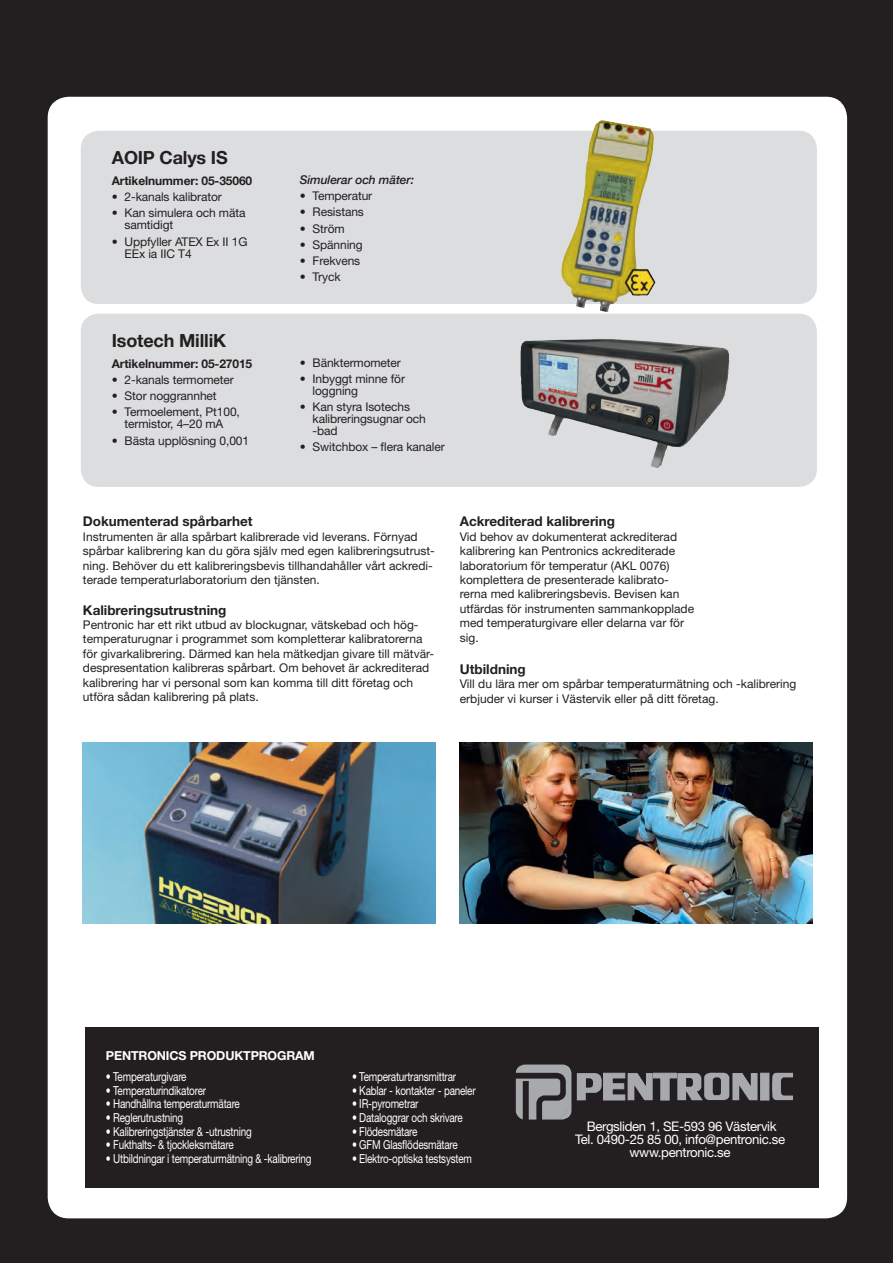
<style>
.page{position:relative;width:893px;height:1263px;background:#231f20}
.page>*{position:absolute;margin:0;border:0;box-sizing:border-box;transform-origin:0 0}
.t1{font:700 18px "Helvetica Neue";letter-spacing:-.01em;color:#231f20}
.t2{font:700 13.5px "Helvetica Neue";color:#231f20}
.t3{font:13.2px "Helvetica Neue";letter-spacing:-.025em;color:#fff}
.brödtext{font:12.45px "Helvetica Neue";letter-spacing:-.02em;color:#fff;scale:.8 1}
.t4{font:700 12.45px "Helvetica Neue";letter-spacing:-.01em;color:#fff}
.t5{font:12px/14.4px "Helvetica Neue";color:#231f20}
.t6{font:700 12px "Helvetica Neue";letter-spacing:-.01em;color:#231f20}
.t7{font:italic 500 12px "Helvetica Neue";letter-spacing:-.01em;color:#231f20}
</style>
<div class="page">
<div style="left:48px;top:97px;width:798px;height:1120px;background:#fff;border-radius:20px"></div>
<div style="left:81px;top:131px;width:736px;height:173px;background:#dcdddf;border-radius:18px"></div>
<div style="left:81px;top:314px;width:736px;height:173px;background:#dcdddf;border-radius:18px"></div>
<img style="left:520px;top:339px;width:170px;height:129px">
<img style="left:561px;top:120px;width:41px;height:188px">
<img style="left:460px;top:742px;width:353px;height:181px">
<img style="left:83px;top:742px;width:353px;height:181px">
<div style="left:85px;top:1027px;width:734px;height:160px;background:#231f20"></div>
<svg style="left:516px;top:1064px;width:55px;height:55px"></svg>
<div style="left:760px;top:1073px;width:9px;height:27px;background:#a8a9ad;border:1px solid #a8a9ad"></div>
<svg style="left:577px;top:1072px;width:180px;height:29px"></svg>
<svg style="left:772px;top:1073px;width:21px;height:27px"></svg>
<p class="t1" style="left:112px;top:144px;width:117px">AOIP Calys IS</p>
<p class="t6" style="left:112px;top:171px;width:142px">Artikelnummer: 05-35060</p>
<p class="t5" style="left:112px;top:189px;width:112px">• 2-kanals kalibrator</p>
<p class="t5" style="left:125px;top:207px;width:122px;line-height:12px;text-indent:-13px">• Kan simulera och mäta samtidigt</p>
<p class="t5" style="left:125px;top:235px;width:124px;line-height:12px;text-indent:-13px">• Uppfyller ATEX Ex II 1G<br>EEx ia IIC T4</p>
<p class="t1" style="left:112px;top:327px;width:116px">Isotech MilliK</p>
<p class="t6" style="left:112px;top:354px;width:142px">Artikelnummer: 05-27015</p>
<p class="t5" style="left:112px;top:372px;width:124px">• 2-kanals termometer</p>
<p class="t5" style="left:112px;top:388px;width:106px">• Stor noggrannhet</p>
<p class="t5" style="left:112px;top:406px;width:130px;line-height:12px;text-align:center">• Termoelement, Pt100, termistor, 4–20 mA</p>
<p class="t5" style="left:112px;top:433px;width:139px">• Bästa upplösning 0,001</p>
<p class="t7" style="left:300px;top:169px;width:116px">Simulerar och mäter:</p>
<p class="t5" style="left:300px;top:188px;width:74px">• Temperatur</p>
<p class="t5" style="left:300px;top:205px;width:66px">• Resistans</p>
<p class="t5" style="left:300px;top:221px;width:46px">• Ström</p>
<p class="t5" style="left:300px;top:237px;width:64px">• Spänning</p>
<p class="t5" style="left:300px;top:253px;width:62px">• Frekvens</p>
<p class="t5" style="left:300px;top:270px;width:42px">• Tryck</p>
<p class="t5" style="left:300px;top:355px;width:103px">• Bänktermometer</p>
<p class="t5" style="left:313px;top:372px;width:94px;line-height:12px;text-indent:-13px">• Inbyggt minne för loggning</p>
<p class="t5" style="left:313px;top:401px;width:115px;line-height:12px;text-indent:-13px">• Kan styra Isotechs kalibreringsugnar och -bad</p>
<p class="t5" style="left:300px;top:440px;width:146px">• Switchbox – flera kanaler</p>
<p class="t2" style="left:83px;top:513px;width:171px">Dokumenterad spårbarhet</p>
<p class="t5" style="left:83px;top:529px;width:353px">Instrumenten är alla spårbart kalibrerade vid leverans. Förnyad spårbar kalibrering kan du göra själv med egen kalibreringsutrust&shy;ning. Behöver du ett kalibreringsbevis tillhandahåller vårt ackredi&shy;terade temperaturlaboratorium den tjänsten.</p>
<p class="t2" style="left:83px;top:601px;width:145px">Kalibreringsutrustning</p>
<p class="t5" style="left:83px;top:617px;width:353px">Pentronic har ett rikt utbud av blockugnar, vätskebad och hög&shy;temperaturugnar i programmet som kompletterar kalibratorerna för givarkalibrering. Därmed kan hela mätkedjan givare till mätvär&shy;despresentation kalibreras spårbart. Om behovet är ackrediterad kalibrering har vi personal som kan komma till ditt företag och utföra sådan kalibrering på plats.</p>
<p class="t2" style="left:460px;top:513px;width:157px">Ackrediterad kalibrering</p>
<p class="t5" style="left:460px;top:529px;width:236px">Vid behov av dokumenterat ackrediterad kalibrering kan Pentronics ackrediterade laboratorium för temperatur (AKL 0076) komplettera de presenterade kalibrato&shy;rerna med kalibreringsbevis. Bevisen kan utfärdas för instrumenten sammankopplade med temperaturgivare eller delarna var för sig.</p>
<p class="t2" style="left:460px;top:661px;width:67px">Utbildning</p>
<p class="t5" style="left:460px;top:677px;width:338px">Vill du lära mer om spårbar temperaturmätning och -kalibrering erbjuder vi kurser i Västervik eller på ditt företag.</p>
<p class="t4" style="left:106px;top:1048px;width:210px">PENTRONICS PRODUKTPROGRAM</p>
<p class="brödtext" style="left:106px;top:1069px;width:102px">• Temperaturgivare</p>
<p class="brödtext" style="left:352px;top:1069px;width:132px">• Temperaturtransmittrar</p>
<p class="brödtext" style="left:106px;top:1083px;width:127px">• Temperaturindikatorer</p>
<p class="brödtext" style="left:352px;top:1083px;width:156px">• Kablar - kontakter - paneler</p>
<p class="brödtext" style="left:106px;top:1096px;width:169px">• Handhållna temperaturmätare</p>
<p class="brödtext" style="left:352px;top:1096px;width:85px">• IR-pyrometrar</p>
<p class="brödtext" style="left:106px;top:1110px;width:98px">• Reglerutrustning</p>
<p class="brödtext" style="left:352px;top:1110px;width:140px">• Dataloggrar och skrivare</p>
<p class="brödtext" style="left:106px;top:1124px;width:184px">• Kalibreringstjänster &amp; -utrustning</p>
<p class="brödtext" style="left:352px;top:1124px;width:83px">• Flödesmätare</p>
<p class="brödtext" style="left:106px;top:1137px;width:161px">• Fukthalts- &amp; tjockleksmätare</p>
<p class="brödtext" style="left:352px;top:1137px;width:134px">• GFM Glasflödesmätare</p>
<p class="brödtext" style="left:106px;top:1151px;width:258px">• Utbildningar i temperaturmätning &amp; -kalibrering</p>
<p class="brödtext" style="left:352px;top:1151px;width:152px">• Elektro-optiska testsystem</p>
<p class="t3" style="left:587px;top:1118px;width:191px">Bergsliden 1, SE-593 96 Västervik</p>
<p class="t3" style="left:575px;top:1131px;width:212px">Tel. 0490-25 85 00, info@pentronic.se</p>
<p class="t3" style="left:630px;top:1144px;width:102px">www.pentronic.se</p>
</div>
